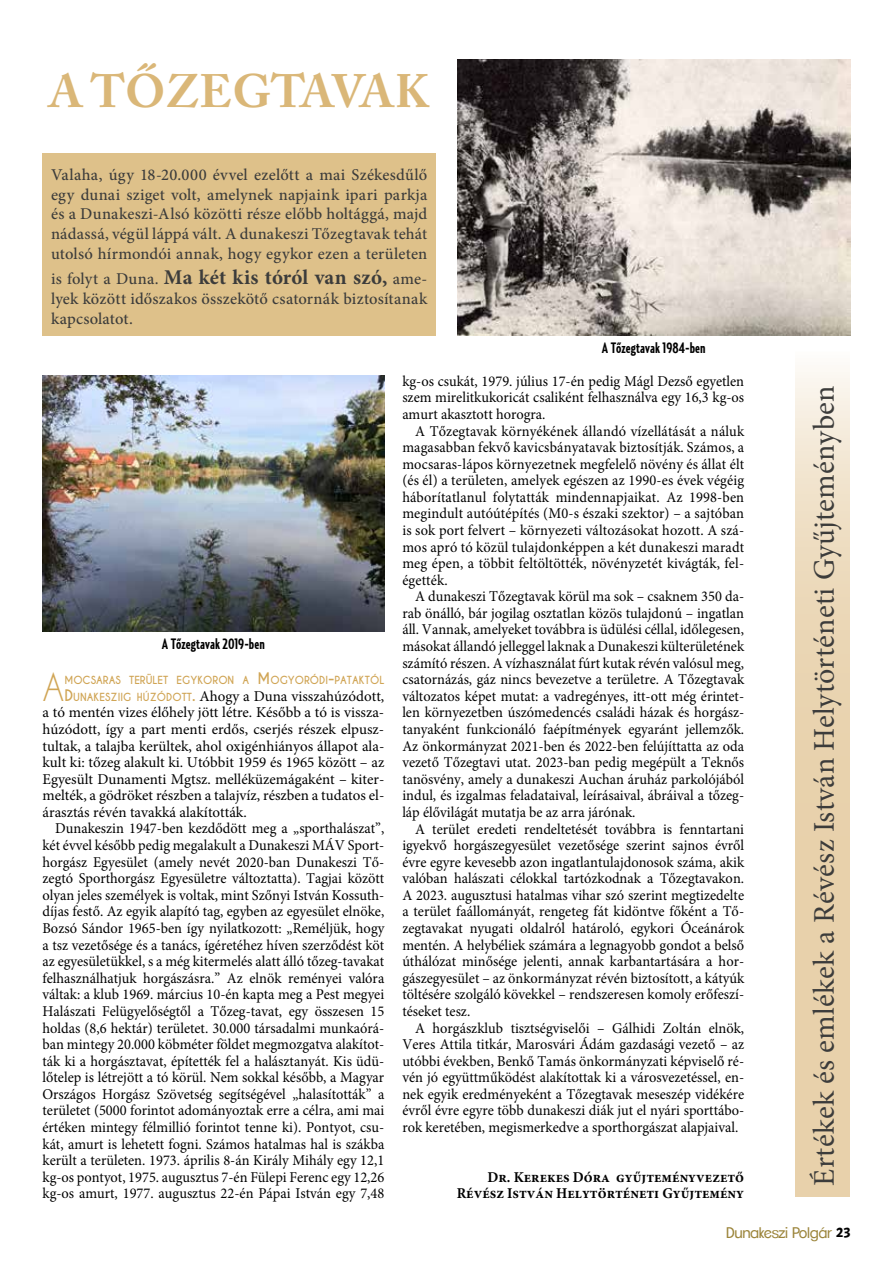
<style>
.page{position:relative;width:893px;height:1263px;background:#fff}
.page>*{position:absolute;margin:0;border:0;box-sizing:border-box;transform-origin:0 0}
.t1{font:700 46.5px "Adobe Caslon Pro";letter-spacing:.005em;color:#dab778}
.t2{font:36.3px "Caviar Dreams";color:#d0a555;scale:.96 1}
.t3{font:30px "Minion Pro";letter-spacing:.005em;color:#3c3c3b}
.t4{font:700 21px "Minion Pro";color:#3c3c3b}
.t5{font:500 16.5px/19.8px "Minion Pro";letter-spacing:.01em;color:#3c3c3b;text-align:justify}
.t6{font:15px/16.6px "Minion Pro";color:#000;text-align:justify;scale:.96 1}
.t7{font:15px/16.6px "Minion Pro";color:#000;text-align:justify}
.t8{font:700 15px/16.6px "Minion Pro";color:#000;text-align:right;scale:.96 1}
.t9{font:700 extra-condensed 15px "Relay";letter-spacing:.005em;color:#000}
.t10{font:15px "Clemente P Dag";letter-spacing:-.02em;color:#9b843a}
.t11{font:700 10.5px "Caviar Dreams";color:#d0a555;scale:.96 1}
.s1{font-weight:500;font-size:16.5px}
.s2{font-size:15px}
.s3{font-family:"Caviar Dreams";font-weight:700;color:#d0a555}
.s4{font-family:"Caviar Dreams";font-weight:700;font-size:10.5px;color:#d0a555}
.s5{font-family:"Polo Ze 11 K Bold";color:#000}
</style>
<div class="page">
<svg style="left:796px;top:368px;width:54px;height:829px;background:#ebd7b6"></svg>
<div style="left:43px;top:153px;width:393px;height:183px;background:#dec18a"></div>
<img style="left:457px;top:59px;width:393px;height:277px">
<img style="left:43px;top:375px;width:341px;height:256px">
<h1 class="t1" style="left:49px;top:64px;width:382px">A TŐZEGTAVAK</h1>
<p class="t5" style="left:51px;top:165px;width:378px">Valaha, úgy 18-20.000 évvel ezelőtt a mai Székesdűlő egy dunai sziget volt, amelynek napjaink ipari parkja és a Dunakeszi-Alsó közötti része előbb holtággá, majd nádassá, végül láppá vált. A dunakeszi Tőzegtavak tehát utolsó hírmondói annak, hogy egykor ezen a területen</p>
<h3 class="t4" style="left:51px;top:263px;width:378px"><span class="s1">is folyt a Duna.</span> Ma két kis tóról van szó, <span class="s1">ame-</span></h3>
<p class="t5" style="left:51px;top:289px;width:378px">lyek között időszakos összekötő csatornák biztosítanak kapcsolatot.</p>
<p class="t9" style="left:602px;top:338px;width:105px">A Tőzegtavak 1984-ben</p>
<p class="t9" style="left:162px;top:635px;width:104px">A Tőzegtavak 2019-ben</p>
<h2 class="t2" style="left:43px;top:665px;width:24px">A</h2>
<p class="t11" style="left:64px;top:674px;width:335px">MOCSARAS TERÜLET EGYKORON A <span class="s2">M</span> OGYORÓDI<span class="s2">-</span>PATAKTÓL</p>
<p class="t7" style="left:43px;top:688px;width:343px;text-indent:22px"><span class="s3">D</span> <span class="s4">UNAKESZIIG HÚZÓDOTT</span><span class="s3">.</span> Ahogy a Duna visszahúzódott, a tó mentén vizes élőhely jött létre. Később a tó is vissza&shy;húzódott, így a part menti erdős, cserjés részek elpusz&shy;tultak, a talajba kerültek, ahol oxigénhiányos állapot ala&shy;kult ki: tőzeg alakult ki. Utóbbit 1959 és 1965 között – az Egyesült Dunamenti Mgtsz. melléküzemágaként – kiter&shy;melték, a gödröket részben a talajvíz, részben a tudatos el&shy;árasztás révén tavakká alakították.</p>
<p class="t6" style="left:43px;top:820px;width:358px;text-indent:13px">Dunakeszin 1947-ben kezdődött meg a „sporthalászat”, két évvel később pedig megalakult a Dunakeszi MÁV Sport&shy;horgász Egyesület (amely nevét 2020-ban Dunakeszi Tő&shy;zegtó Sporthorgász Egyesületre változtatta). Tagjai között olyan jeles személyek is voltak, mint Szőnyi István Kossuth&shy;díjas festő. Az egyik alapító tag, egyben az egyesület elnöke, Bozsó Sándor 1965-ben így nyilatkozott: „Reméljük, hogy a tsz vezetősége és a tanács, ígéretéhez híven szerződést köt az egyesületükkel, s a még kitermelés alatt álló tőzeg-tavakat felhasználhatjuk horgászásra.” Az elnök reményei valóra váltak: a klub 1969. március 10-én kapta meg a Pest megyei Halászati Felügyelőségtől a Tőzeg-tavat, egy összesen 15 holdas (8,6 hektár) területet. 30.000 társadalmi munkaórá&shy;ban mintegy 20.000 köbméter földet megmozgatva alakítot&shy;ták ki a horgásztavat, építették fel a halásztanyát. Kis üdü&shy;lőtelep is létrejött a tó körül. Nem sokkal később, a Magyar Országos Horgász Szövetség segítségével „halasították” a területet (5000 forintot adományoztak erre a célra, ami mai értéken mintegy félmillió forintot tenne ki). Pontyot, csu&shy;kát, amurt is lehetett fogni. Számos hatalmas hal is szákba került a területen. 1973. április 8-án Király Mihály egy 12,1 kg-os pontyot, 1975. augusztus 7-én Fülepi Ferenc egy 12,26 kg-os amurt, 1977. augusztus 22-én Pápai István egy 7,48</p>
<p class="t6" style="left:402px;top:373px;width:358px">kg-os csukát, 1979. július 17-én pedig Mágl Dezső egyetlen szem mirelitkukoricát csaliként felhasználva egy 16,3 kg-os amurt akasztott horogra.</p>
<p class="t6" style="left:402px;top:422px;width:358px;text-indent:13px">A Tőzegtavak környékének állandó vízellátását a náluk magasabban fekvő kavicsbányatavak biztosítják. Számos, a mocsaras-lápos környezetnek megfelelő növény és állat élt (és él) a területen, amelyek egészen az 1990-es évek végéig háborítatlanul folytatták mindennapjaikat. Az 1998-ben megindult autóútépítés (M0-s északi szektor) – a sajtóban is sok port felvert – környezeti változásokat hozott. A szá&shy;mos apró tó közül tulajdonképpen a két dunakeszi maradt meg épen, a többit feltöltötték, növényzetét kivágták, fel&shy;égették.</p>
<p class="t6" style="left:402px;top:588px;width:358px;text-indent:13px">A dunakeszi Tőzegtavak körül ma sok – csaknem 350 da&shy;rab önálló, bár jogilag osztatlan közös tulajdonú – ingatlan áll. Vannak, amelyeket továbbra is üdülési céllal, időlegesen, másokat állandó jelleggel laknak a Dunakeszi külterületének számító részen. A vízhasználat fúrt kutak révén valósul meg, csatornázás, gáz nincs bevezetve a területre. A Tőzegtavak változatos képet mutat: a vadregényes, itt-ott még érintet&shy;len környezetben úszómedencés családi házak és horgász&shy;tanyaként funkcionáló faépítmények egyaránt jellemzők.<br>Az önkormányzat 2021-ben és 2022-ben felújíttatta az oda vezető Tőzegtavi utat. 2023-ban pedig megépült a Teknős tanösvény, amely a dunakeszi Auchan áruház parkolójából indul, és izgalmas feladataival, leírásaival, ábráival a tőzeg&shy;láp élővilágát mutatja be az arra járónak.</p>
<p class="t6" style="left:402px;top:820px;width:358px;text-indent:13px">A terület eredeti rendeltetését továbbra is fenntartani igyekvő horgászegyesület vezetősége szerint sajnos évről évre egyre kevesebb azon ingatlantulajdonosok száma, akik valóban halászati célokkal tartózkodnak a Tőzegtavakon.<br>A 2023. augusztusi hatalmas vihar szó szerint megtizedelte a terület faállományát, rengeteg fát kidöntve főként a Tő&shy;zegtavakat nyugati oldalról határoló, egykori Óceánárok mentén. A helybéliek számára a legnagyobb gondot a belső úthálózat minősége jelenti, annak karbantartására a hor&shy;gászegyesület – az önkormányzat révén biztosított, a kátyúk töltésére szolgáló kövekkel – rendszeresen komoly erőfeszí&shy;téseket tesz.</p>
<p class="t6" style="left:402px;top:1019px;width:358px;text-indent:13px">A horgászklub tisztségviselői – Gálhidi Zoltán elnök, Veres Attila titkár, Marosvári Ádám gazdasági vezető – az utóbbi években, Benkő Tamás önkormányzati képviselő ré&shy;vén jó együttműködést alakítottak ki a városvezetéssel, en&shy;nek egyik eredményeként a Tőzegtavak meseszép vidékére évről évre egyre több dunakeszi diák jut el nyári sporttábo&shy;rok keretében, megismerkedve a sporthorgászat alapjaival.</p>
<p class="t8" style="left:457px;top:1168px;width:301px">Dr. Kerekes Dóra gyűjteményvezető<br>Révész István Helytörténeti Gyűjtemény</p>
<h3 class="t3" style="left:804px;top:1185px;width:802px;rotate:-90deg">Értékek és emlékek a Révész István Helytörténeti Gyűjteményben</h3>
<p class="t10" style="left:726px;top:1223px;width:126px">Dunakeszi Polgár <span class="s5">23</span></p>
</div>
